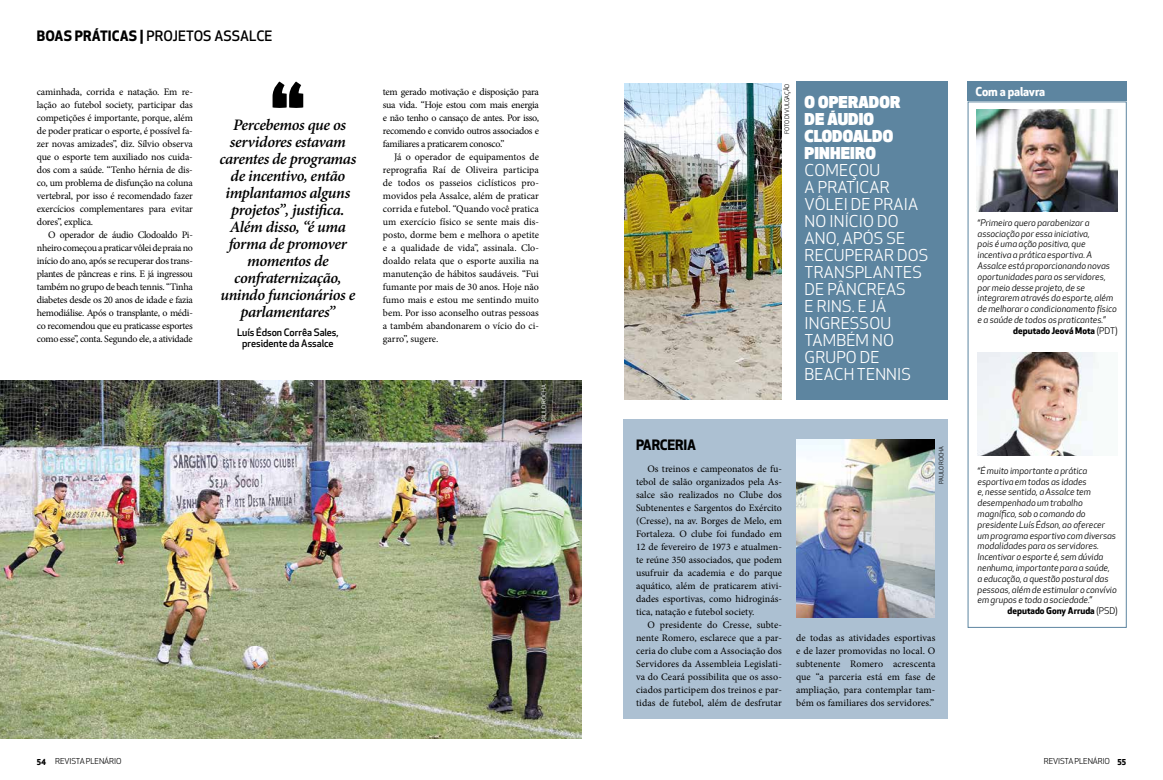
<style>
.page{position:relative;width:1163px;height:780px;background:#fff}
.page>*{position:absolute;margin:0;border:0;box-sizing:border-box;transform-origin:0 0}
.t1{font:italic 600 16px/17px "Minion Pro";letter-spacing:-.025em;color:#000;text-align:center}
.t2{font:16px/17px "Apex New";letter-spacing:.01em;color:#fff}
.t3{font:900 16px/17px "Apex New";letter-spacing:.01em;color:#fff}
.t4{font:500 14px "Apex New";color:#000}
.t5{font:700 14px "Apex New";letter-spacing:-.015em;color:#000}
.t6{font:700 12px "Apex New";letter-spacing:-.015em;color:#fff}
.t7{font:10px/13px "Minion Pro";letter-spacing:-.01em;color:#000;text-align:justify}
.t8{font:500 10px/11px "Apex New";letter-spacing:-.01em;color:#000;text-align:center}
.t9{font:italic 9px/10.8px "Apex New";letter-spacing:-.005em;color:#000}
.t10{font:700 9px "Apex New";color:#000}
.t11{font:8px "Apex New";letter-spacing:-.015em;color:#000}
.t12{font:6px "Apex New";letter-spacing:-.005em;color:#000}
.t13{font:6px "Apex New";color:#fff}
.s1{font-weight:700}
.s2{font-weight:400}
</style>
<div class="page">
<div style="left:967px;top:82px;width:159px;height:19px;background:#5d85a0"></div>
<img style="left:976px;top:109px;width:141px;height:103px">
<img style="left:977px;top:352px;width:122px;height:104px">
<img style="left:624px;top:83px;width:157px;height:316px">
<div style="left:623px;top:420px;width:324px;height:299px;background:#acc0d2"></div>
<svg style="left:272px;top:82px;width:31px;height:26px"></svg>
<img style="left:0;top:381px;width:581px;height:357px">
<img style="left:796px;top:439px;width:138px;height:178px">
<div style="left:796px;top:81px;width:151px;height:318px;background:#5d85a0"></div>
<h2 class="t4" style="left:37px;top:27px;width:237px"><span class="s1">BOAS PRÁTICAS |</span> PROJETOS ASSALCE</h2>
<p class="t12" style="left:783px;top:134px;width:52px;rotate:-90deg">FOTO DIVULGAÇÃO</p>
<p class="t7" style="left:37px;top:85px;width:157px">caminhada, corrida e natação. Em re-</p>
<p class="t6" style="left:975px;top:83px;width:71px">Com a palavra</p>
<p class="t7" style="left:37px;top:98px;width:157px">lação ao futebol society, participar das competições é importante, porque, além de poder praticar o esporte, é possível fa&shy;zer novas amizades”, diz. Sílvio observa que o esporte tem auxiliado nos cuida&shy;dos com a saúde. “Tenho hérnia de dis&shy;co, um problema de disfunção na coluna vertebral, por isso é recomendado fazer exercícios complementares para evitar dores”, explica.</p>
<p class="t7" style="left:37px;top:228px;width:157px;text-indent:11px">O operador de áudio Clodoaldo Pi&shy;nheiro começou a praticar vôlei de praia no início do ano, após se recuperar dos trans&shy;plantes de pâncreas e rins. E já ingressou também no grupo de beach tennis. “Tinha diabetes desde os 20 anos de idade e fazia hemodiálise. Após o transplante, o médi&shy;co recomendou que eu praticasse esportes como esse”, conta. Segundo ele, a atividade</p>
<p class="t7" style="left:383px;top:85px;width:157px">tem gerado motivação e disposição para sua vida. “Hoje estou com mais energia e não tenho o cansaço de antes. Por isso, recomendo e convido outros associados e familiares a praticarem conosco.”</p>
<p class="t7" style="left:383px;top:150px;width:157px;text-indent:11px">Já o operador de equipamentos de reprografia Raí de Oliveira participa de todos os passeios ciclísticos pro&shy;movidos pela Assalce, além de praticar corrida e futebol. “Quando você pratica um exercício físico se sente mais dis&shy;posto, dorme bem e melhora o apetite e a qualidade de vida”, assinala. Clo&shy;doaldo relata que o esporte auxilia na manutenção de hábitos saudáveis. “Fui fumante por mais de 30 anos. Hoje não fumo mais e estou me sentindo muito bem. Por isso aconselho outras pessoas a também abandonarem o vício do ci&shy;garro”, sugere.</p>
<h1 class="t3" style="left:804px;top:93px;width:97px">O OPERADOR<br>DE ÁUDIO<br>CLODOALDO<br>PINHEIRO</h1>
<h1 class="t2" style="left:804px;top:161px;width:125px">COMEÇOU<br>A PRATICAR<br>VÔLEI DE PRAIA<br>NO INÍCIO DO<br>ANO, APÓS SE<br>RECUPERAR DOS<br>TRANSPLANTES<br>DE PÂNCREAS<br>E RINS. E JÁ<br>INGRESSOU<br>TAMBÉM NO<br>GRUPO DE<br>BEACH TENNIS</h1>
<h1 class="t1" style="left:219px;top:117px;width:139px">Percebemos que os servidores estavam carentes de programas de incentivo, então implantamos alguns projetos”, justifica.<br>Além disso, “é uma forma de promover momentos de confraternização, unindo funcionários e parlamentares”</h1>
<p class="t8" style="left:237px;top:327px;width:103px">Luís Édson Corrêa Sales, presidente da Assalce</p>
<p class="t9" style="left:977px;top:217px;width:141px">“Primeiro quero parabenizar a associação por essa iniciativa,<br>pois é uma ação positiva, que incentiva a prática esportiva. A Assalce está proporcionando novas oportunidades para os servidores, por meio desse projeto, de se integrarem através do esporte, além de melhorar o condicionamento físico e a saúde de todos os praticantes.”</p>
<p class="t10" style="left:1013px;top:324px;width:106px">deputado Jeová Mota <span class="s2">(PDT)</span></p>
<p class="t13" style="left:540px;top:422px;width:39px;rotate:-90deg">PAULO ROCHA</p>
<h2 class="t5" style="left:636px;top:434px;width:62px">PARCERIA</h2>
<p class="t7" style="left:636px;top:462px;width:147px;text-indent:11px">Os treinos e campeonatos de fu&shy;tebol de salão organizados pela As&shy;salce são realizados no Clube dos Subtenentes e Sargentos do Exército (Cresse), na av. Borges de Melo, em Fortaleza. O clube foi fundado em 12 de fevereiro de 1973 e atualmen&shy;te reúne 350 associados, que podem usufruir da academia e do parque aquático, além de praticarem ativi&shy;dades esportivas, como hidroginás&shy;tica, natação e futebol society.</p>
<p class="t7" style="left:636px;top:618px;width:147px;text-indent:11px">O presidente do Cresse, subte&shy;nente Romero, esclarece que a par&shy;ceria do clube com a Associação dos Servidores da Assembleia Legislati&shy;va do Ceará possibilita que os asso&shy;ciados participem dos treinos e par&shy;tidas de futebol, além de desfrutar</p>
<p class="t12" style="left:937px;top:483px;width:39px;rotate:-90deg">PAULO ROCHA</p>
<p class="t7" style="left:796px;top:631px;width:141px">de todas as atividades esportivas e de lazer promovidas no local. O subtenente Romero acrescenta que “a parceria está em fase de ampliação, para contemplar tam&shy;bém os familiares dos servidores.”</p>
<p class="t9" style="left:977px;top:465px;width:141px">“É muito importante a prática esportiva em todas as idades<br>e, nesse sentido, a Assalce tem desempenhado um trabalho magnífico, sob o comando do presidente Luís Édson, ao oferecer um programa esportivo com diversas modalidades para os servidores.<br>Incentivar o esporte é, sem dúvida nenhuma, importante para a saúde, a educação, a questão postural das pessoas, além de estimular o convívio em grupos e toda a sociedade.”</p>
<p class="t10" style="left:1007px;top:604px;width:112px">deputado Gony Arruda <span class="s2">(PSD)</span></p>
<p class="t11" style="left:37px;top:755px;width:86px"><span class="s1">54</span> REVISTA PLENÁRIO</p>
<p class="t11" style="left:1043px;top:755px;width:84px">REVISTAPLENÁRIO <span class="s1">55</span></p>
</div>
